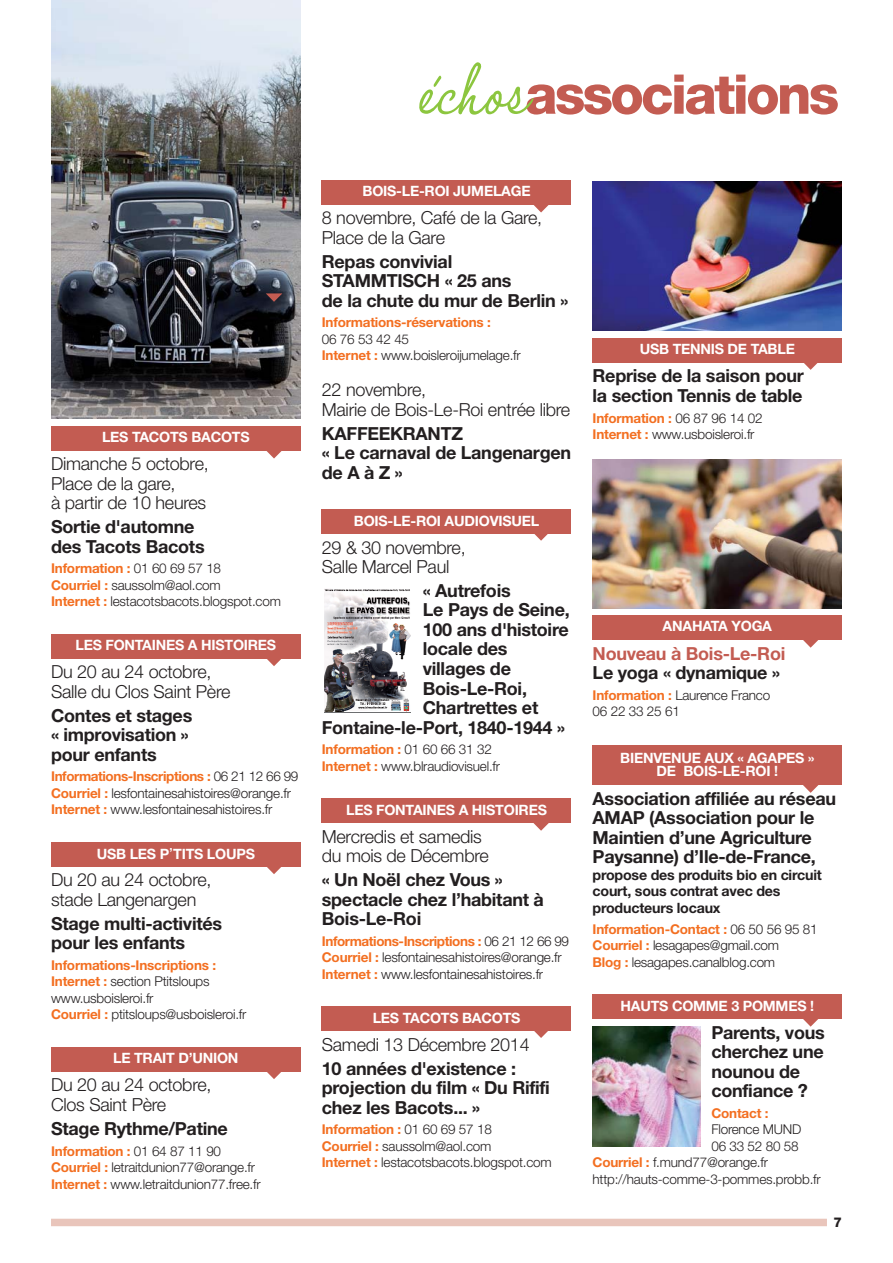
<style>
.page{position:relative;width:893px;height:1263px;background:#fff}
.page>*{position:absolute;margin:0;border:0;box-sizing:border-box;transform-origin:0 0}
.t1{font:800 54.9px "Helvetica Neue";letter-spacing:-.05em;color:#c35c52}
.t2{font:700 18px/19.5px "Helvetica Neue";letter-spacing:-.015em;color:#231f20}
.t3{font:300 18px/19.5px "Helvetica Neue";letter-spacing:-.015em;color:#231f20}
.t4{font:700 18px "Helvetica Neue";letter-spacing:-.015em;color:#c35c52}
.t5{font:700 14.25px/13.5px "Helvetica Neue";letter-spacing:-.015em;color:#fff;text-align:center}
.t6{font:700 14.25px/16.5px "Helvetica Neue";letter-spacing:-.015em;color:#231f20}
.t7{font:300 13.5px/16.5px "Helvetica Neue";letter-spacing:-.015em;color:#231f20}
.t8{font:700 13.5px "Helvetica Neue";letter-spacing:-.015em;color:#f36f21}
.t9{font:800 13.5px "Helvetica Neue";color:#231f20}
.s1{font-family:"Halo Handletter";font-weight:400;font-style:italic;font-size:93.9px;color:#8cc63f}
.s2{font-weight:700;color:#f36f21}
.s3{font-family:"Lucida Grande";font-weight:400}
</style>
<div class="page">
<div style="left:51px;top:1219px;width:776px;height:7px;background:#e9c5bb"></div>
<div style="left:51px;top:426px;width:249px;height:25px;background:#c35c52"></div>
<div style="left:51px;top:634px;width:249px;height:25px;background:#c35c52"></div>
<div style="left:51px;top:842px;width:249px;height:25px;background:#c35c52"></div>
<div style="left:322px;top:180px;width:249px;height:25px;background:#c35c52"></div>
<div style="left:322px;top:509px;width:249px;height:25px;background:#c35c52"></div>
<div style="left:322px;top:798px;width:249px;height:25px;background:#c35c52"></div>
<div style="left:322px;top:1006px;width:249px;height:25px;background:#c35c52"></div>
<div style="left:592px;top:338px;width:250px;height:25px;background:#c35c52"></div>
<div style="left:592px;top:615px;width:250px;height:25px;background:#c35c52"></div>
<div style="left:592px;top:746px;width:250px;height:39px;background:#c35c52"></div>
<div style="left:592px;top:994px;width:250px;height:25px;background:#c35c52"></div>
<div style="left:51px;top:1047px;width:249px;height:25px;background:#c35c52"></div>
<img style="left:592px;top:182px;width:250px;height:149px">
<img style="left:592px;top:459px;width:250px;height:149px">
<img style="left:592px;top:1027px;width:109px;height:119px">
<img style="left:324px;top:589px;width:87px;height:123px">
<img style="left:51px;top:0;width:250px;height:419px">
<svg style="left:266px;top:293px;width:16px;height:9px"></svg>
<svg style="left:266px;top:451px;width:16px;height:7px"></svg>
<svg style="left:267px;top:659px;width:14px;height:7px"></svg>
<svg style="left:267px;top:867px;width:14px;height:7px"></svg>
<svg style="left:267px;top:1072px;width:14px;height:7px"></svg>
<svg style="left:534px;top:205px;width:15px;height:7px"></svg>
<svg style="left:534px;top:534px;width:14px;height:7px"></svg>
<svg style="left:533px;top:823px;width:16px;height:8px"></svg>
<svg style="left:534px;top:1031px;width:14px;height:7px"></svg>
<svg style="left:803px;top:1019px;width:15px;height:8px"></svg>
<svg style="left:803px;top:785px;width:16px;height:8px"></svg>
<svg style="left:803px;top:640px;width:15px;height:8px"></svg>
<svg style="left:804px;top:363px;width:14px;height:7px"></svg>
<h1 class="t1" style="left:423px;top:75px;width:417px"><span class="s1">échos</span>associations</h1>
<p class="t5" style="left:102px;top:432px;width:149px">LES TACOTS BACOTS</p>
<h2 class="t3" style="left:51px;top:456px;width:159px">Dimanche 5 octobre,<br>Place de la gare,<br>à partir de 10 heures</h2>
<h2 class="t2" style="left:51px;top:519px;width:155px">Sortie d'automne des Tacots Bacots</h2>
<p class="t7" style="left:51px;top:562px;width:231px"><span class="s2">Information :</span> 01 60 69 57 18<br><span class="s2">Courriel :</span> saussolm@aol.com<br><span class="s2">Internet :</span> lestacotsbacots.blogspot.com</p>
<p class="t5" style="left:75px;top:640px;width:202px">LES FONTAINES A HISTOIRES</p>
<h2 class="t3" style="left:51px;top:664px;width:181px">Du 20 au 24 octobre,<br>Salle du Clos Saint Père</h2>
<h2 class="t2" style="left:51px;top:707px;width:143px">Contes et stages « improvisation » pour enfants</h2>
<p class="t7" style="left:51px;top:770px;width:249px"><span class="s2">Informations-Inscriptions :</span> 06 21 12 66 99<br><span class="s2">Courriel :</span> lesfontainesahistoires@orange.fr<br><span class="s2">Internet :</span> www.lesfontainesahistoires.fr</p>
<p class="t5" style="left:97px;top:848px;width:160px">USB LES P<span class="s3">’</span>TITS LOUPS</p>
<h2 class="t3" style="left:51px;top:872px;width:162px">Du 20 au 24 octobre, stade Langenargen</h2>
<h2 class="t2" style="left:51px;top:915px;width:173px">Stage multi-activités pour les enfants</h2>
<p class="t7" style="left:51px;top:958px;width:197px"><span class="s2">Informations-Inscriptions :<br>Internet :</span> section Ptitsloups www.usboisleroi.fr<br><span class="s2">Courriel :</span> ptitsloups@usboisleroi.fr</p>
<p class="t5" style="left:113px;top:1053px;width:127px">LE TRAIT D’UNION</p>
<h2 class="t3" style="left:51px;top:1077px;width:162px">Du 20 au 24 octobre,<br>Clos Saint Père</h2>
<h2 class="t2" style="left:51px;top:1120px;width:178px">Stage Rythme/Patine</h2>
<p class="t7" style="left:51px;top:1144px;width:211px"><span class="s2">Information :</span> 01 64 87 11 90<br><span class="s2">Courriel :</span> letraitdunion77@orange.fr<br><span class="s2">Internet :</span> www.letraitdunion77.free.fr</p>
<p class="t5" style="left:363px;top:186px;width:170px">BOIS-LE-ROI JUMELAGE</p>
<h2 class="t3" style="left:322px;top:210px;width:222px">8 novembre, Café de la Gare,<br>Place de la Gare</h2>
<h2 class="t2" style="left:322px;top:253px;width:248px">Repas convivial<br>STAMMTISCH « 25 ans<br>de la chute du mur de Berlin »</h2>
<p class="t8" style="left:322px;top:318px;width:171px">Informations-réservations :</p>
<p class="t7" style="left:322px;top:332px;width:200px">06 76 53 42 45<br><span class="s2">Internet :</span> www.boisleroijumelage.fr</p>
<h2 class="t3" style="left:322px;top:382px;width:250px">22 novembre,<br>Mairie de Bois-Le-Roi entrée libre</h2>
<h2 class="t2" style="left:322px;top:425px;width:251px">KAFFEEKRANTZ<br>« Le carnaval de Langenargen de A à Z »</h2>
<p class="t5" style="left:354px;top:515px;width:187px">BOIS-LE-ROI AUDIOVISUEL</p>
<h2 class="t3" style="left:322px;top:539px;width:145px">29 &amp; 30 novembre,<br>Salle Marcel Paul</h2>
<h2 class="t2" style="left:423px;top:582px;width:89px">« Autrefois</h2>
<h2 class="t2" style="left:423px;top:602px;width:148px">Le Pays de Seine,</h2>
<h2 class="t2" style="left:423px;top:621px;width:147px">100 ans d'histoire</h2>
<h2 class="t2" style="left:423px;top:641px;width:86px">locale des</h2>
<h2 class="t2" style="left:423px;top:660px;width:90px">villages de</h2>
<h2 class="t2" style="left:423px;top:680px;width:106px">Bois-Le-Roi,</h2>
<h2 class="t2" style="left:423px;top:699px;width:117px">Chartrettes et</h2>
<h2 class="t2" style="left:322px;top:719px;width:245px">Fontaine-le-Port, 1840-1944 »</h2>
<p class="t7" style="left:322px;top:742px;width:180px"><span class="s2">Information :</span> 01 60 66 31 32<br><span class="s2">Internet :</span> www.blraudiovisuel.fr</p>
<p class="t5" style="left:346px;top:804px;width:202px">LES FONTAINES A HISTOIRES</p>
<h2 class="t3" style="left:322px;top:828px;width:168px">Mercredis et samedis du mois de Décembre</h2>
<h2 class="t2" style="left:322px;top:871px;width:224px">« Un Noël chez Vous » spectacle chez l’habitant à<br>Bois-Le-Roi</h2>
<p class="t7" style="left:322px;top:934px;width:249px"><span class="s2">Informations-Inscriptions :</span> 06 21 12 66 99<br><span class="s2">Courriel :</span> lesfontainesahistoires@orange.fr<br><span class="s2">Internet :</span> www.lesfontainesahistoires.fr</p>
<p class="t5" style="left:373px;top:1012px;width:149px">LES TACOTS BACOTS</p>
<h2 class="t3" style="left:322px;top:1036px;width:209px">Samedi 13 Décembre 2014</h2>
<h2 class="t2" style="left:322px;top:1060px;width:229px">10 années d'existence : projection du film « Du Rififi chez les Bacots... »</h2>
<p class="t7" style="left:322px;top:1122px;width:231px"><span class="s2">Information :</span> 01 60 69 57 18<br><span class="s2">Courriel :</span> saussolm@aol.com<br><span class="s2">Internet :</span> lestacotsbacots.blogspot.com</p>
<p class="t5" style="left:640px;top:344px;width:157px">USB TENNIS DE TABLE</p>
<h2 class="t2" style="left:593px;top:368px;width:213px">Reprise de la saison pour la section Tennis de table</h2>
<p class="t7" style="left:593px;top:411px;width:172px"><span class="s2">Information :</span> 06 87 96 14 02<br><span class="s2">Internet :</span> www.usboisleroi.fr</p>
<p class="t5" style="left:663px;top:621px;width:111px">ANAHATA YOGA</p>
<h2 class="t4" style="left:593px;top:647px;width:194px">Nouveau à Bois-Le-Roi</h2>
<h2 class="t2" style="left:593px;top:664px;width:189px">Le yoga « dynamique »</h2>
<p class="t7" style="left:593px;top:688px;width:179px"><span class="s2">Information :</span> Laurence Franco<br>06 22 33 25 61</p>
<p class="t5" style="left:620px;top:752px;width:196px">BIENVENUE AUX « AGAPES »<br>DE BOIS-LE-ROI !</p>
<h2 class="t2" style="left:593px;top:790px;width:245px">Association affiliée au réseau<br>AMAP (Association pour le<br>Maintien d’une Agriculture<br>Paysanne) d’Ile-de-France,</h2>
<p class="t6" style="left:593px;top:868px;width:231px">propose des produits bio en circuit court, sous contrat avec des producteurs locaux</p>
<p class="t7" style="left:593px;top:922px;width:227px"><span class="s2">Information-Contact :</span> 06 50 56 95 81<br><span class="s2">Courriel :</span> lesagapes@gmail.com<br><span class="s2">Blog :</span> lesagapes.canalblog.com</p>
<p class="t5" style="left:621px;top:1000px;width:195px">HAUTS COMME 3 POMMES !</p>
<h2 class="t2" style="left:711px;top:1024px;width:115px">Parents, vous cherchez une nounou de confiance ?</h2>
<p class="t8" style="left:711px;top:1108px;width:59px">Contact :</p>
<p class="t7" style="left:711px;top:1122px;width:91px">Florence MUND</p>
<p class="t7" style="left:711px;top:1139px;width:89px">06 33 52 80 58</p>
<p class="t7" style="left:593px;top:1155px;width:177px"><span class="s2">Courriel :</span> f.mund77@orange.fr</p>
<p class="t7" style="left:593px;top:1172px;width:230px">http://hauts-comme-3-pommes.probb.fr</p>
<p class="t9" style="left:834px;top:1217px;width:10px">7</p>
</div>
